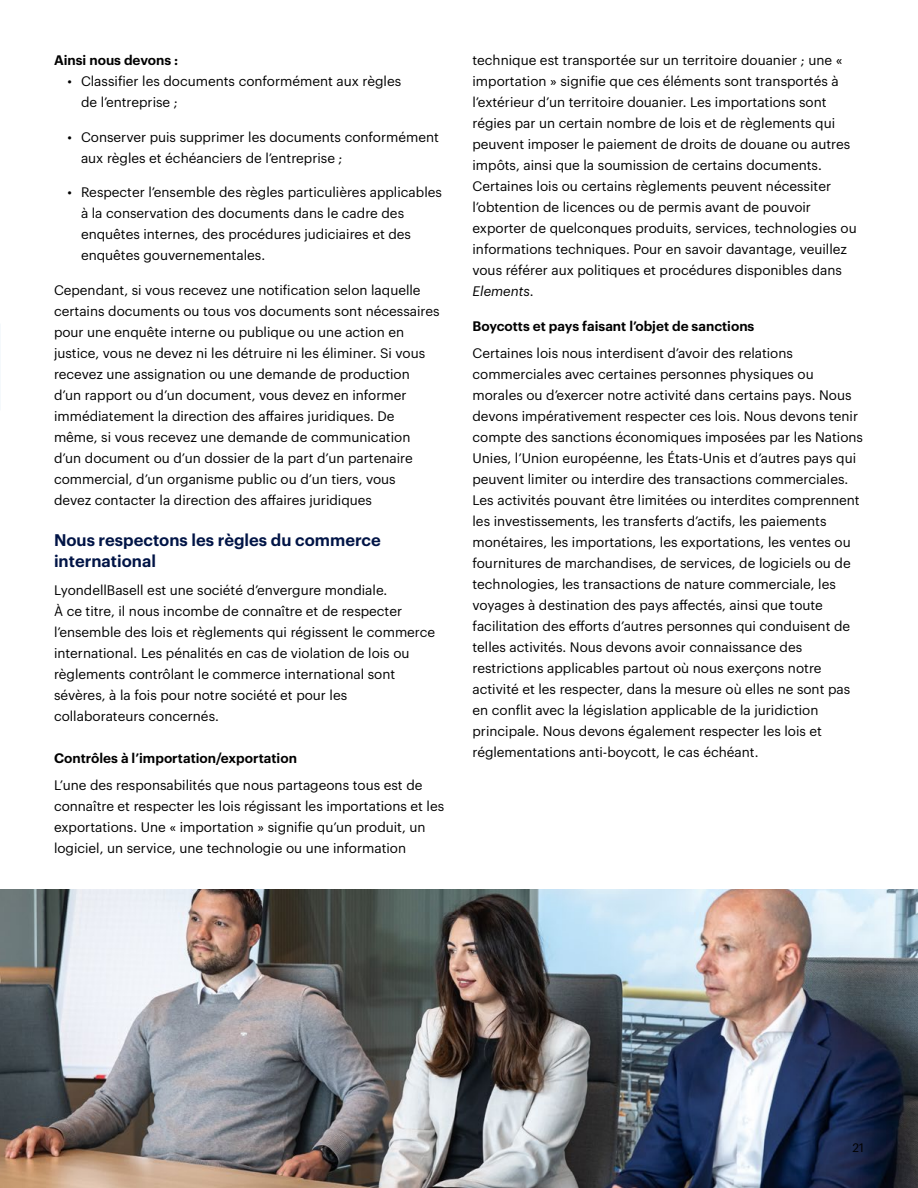
<style>
.page{position:relative;width:918px;height:1188px;background:#fff}
.page>*{position:absolute;margin:0;border:0;box-sizing:border-box;transform-origin:0 0}
.t1{font:600 16.5px/21px "Graphik";color:#001446}
.t2{font:13.5px/21px "Graphik";color:#000}
.t3{font:600 13.5px "Graphik";color:#000}
.t4{font:12px "Graphik";color:#000}
.s1{font-style:italic}
</style>
<div class="page">
<img style="left:0;top:890px;width:918px;height:298px">
<p class="t3" style="left:54px;top:50px;width:126px">Ainsi nous devons :</p>
<p class="t2" style="left:81px;top:70px;width:322px;text-indent:-14px">• Classifier les documents conformément aux règles de l’entreprise ;</p>
<p class="t2" style="left:81px;top:125px;width:359px;text-indent:-14px">• Conserver puis supprimer les documents conformément aux règles et échéanciers de l’entreprise ;</p>
<p class="t2" style="left:81px;top:181px;width:363px;text-indent:-14px">• Respecter l’ensemble des règles particulières applicables à la conservation des documents dans le cadre des enquêtes internes, des procédures judiciaires et des enquêtes gouvernementales.</p>
<p class="t2" style="left:54px;top:278px;width:387px">Cependant, si vous recevez une notification selon laquelle certains documents ou tous vos documents sont nécessaires pour une enquête interne ou publique ou une action en justice, vous ne devez ni les détruire ni les éliminer. Si vous recevez une assignation ou une demande de production d’un rapport ou d’un document, vous devez en informer immédiatement la direction des affaires juridiques. De même, si vous recevez une demande de communication d’un document ou d’un dossier de la part d’un partenaire commercial, d’un organisme public ou d’un tiers, vous<br>devez contacter la direction des affaires juridiques</p>
<p class="t1" style="left:54px;top:528px;width:328px">Nous respectons les règles du commerce international</p>
<p class="t2" style="left:54px;top:578px;width:383px">LyondellBasell est une société d’envergure mondiale.<br>À ce titre, il nous incombe de connaître et de respecter l’ensemble des lois et règlements qui régissent le commerce international. Les pénalités en cas de violation de lois ou règlements contrôlant le commerce international sont sévères, à la fois pour notre société et pour les collaborateurs concernés.</p>
<p class="t3" style="left:54px;top:747px;width:244px">Contrôles à l’importation/exportation</p>
<p class="t2" style="left:54px;top:774px;width:392px">L’une des responsabilités que nous partageons tous est de connaître et respecter les lois régissant les importations et les exportations. Une « importation » signifie qu’un produit, un logiciel, un service, une technologie ou une information</p>
<p class="t2" style="left:472px;top:48px;width:386px">technique est transportée sur un territoire douanier ; une « importation » signifie que ces éléments sont transportés à l’extérieur d’un territoire douanier. Les importations sont régies par un certain nombre de lois et de règlements qui peuvent imposer le paiement de droits de douane ou autres impôts, ainsi que la soumission de certains documents.<br>Certaines lois ou certains règlements peuvent nécessiter l’obtention de licences ou de permis avant de pouvoir exporter de quelconques produits, services, technologies ou informations techniques. Pour en savoir davantage, veuillez vous référer aux politiques et procédures disponibles dans <span class="s1">Elements</span>.</p>
<p class="t3" style="left:472px;top:315px;width:283px">Boycotts et pays faisant l’objet de sanctions</p>
<p class="t2" style="left:472px;top:342px;width:392px">Certaines lois nous interdisent d’avoir des relations commerciales avec certaines personnes physiques ou morales ou d’exercer notre activité dans certains pays. Nous devons impérativement respecter ces lois. Nous devons tenir compte des sanctions économiques imposées par les Nations Unies, l’Union européenne, les États-Unis et d’autres pays qui peuvent limiter ou interdire des transactions commerciales.<br>Les activités pouvant être limitées ou interdites comprennent les investissements, les transferts d’actifs, les paiements monétaires, les importations, les exportations, les ventes ou fournitures de marchandises, de services, de logiciels ou de technologies, les transactions de nature commerciale, les voyages à destination des pays affectés, ainsi que toute facilitation des efforts d’autres personnes qui conduisent de telles activités. Nous devons avoir connaissance des restrictions applicables partout où nous exerçons notre activité et les respecter, dans la mesure où elles ne sont pas en conflit avec la législation applicable de la juridiction principale. Nous devons également respecter les lois et réglementations anti-boycott, le cas échéant.</p>
<p class="t4" style="left:853px;top:1139px;width:13px">21</p>
</div>
